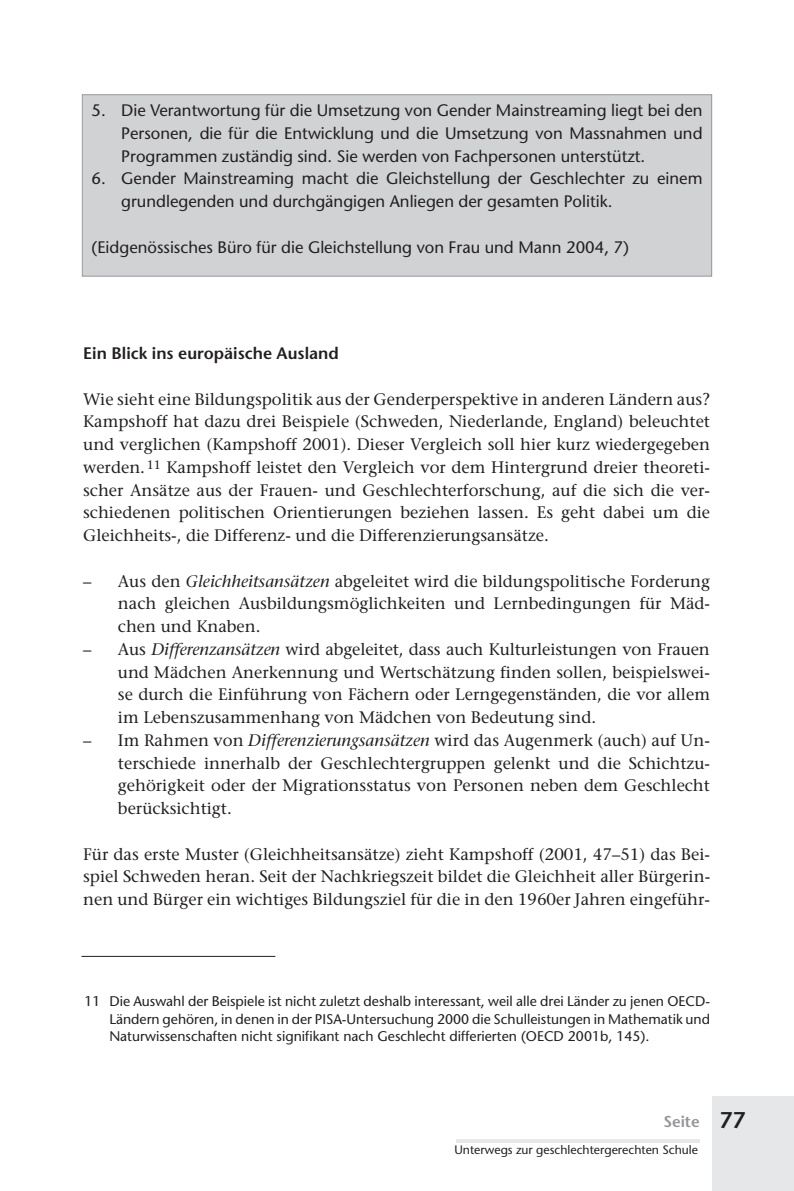
<style>
.page{position:relative;width:794px;height:1191px;background:#fff}
.page>*{position:absolute;margin:0;border:0;box-sizing:border-box;transform-origin:0 0}
.t1{font:16.62px/22.8px "Stone Serif";color:#231f20;text-align:justify}
.t2{font:16.62px/22.8px "Stone Sans";color:#231f20;text-align:justify}
.t3{font:600 16.62px "Stone Sans";color:#231f20}
.t4{font:600 15.75px "Stone Sans";color:#939598}
.t5{font:14px/17.5px "Stone Sans";color:#231f20;text-align:justify}
.t6{font:12.25px "Stone Sans";color:#231f20}
.s1{font-style:italic}
.s2{font-size:22.75px;color:#231f20}
</style>
<div class="page">
<div style="left:712px;top:1096px;width:82px;height:95px;background:#e6e7e9"></div>
<svg style="left:456px;top:1139px;width:243px;height:3px"></svg>
<div style="left:83px;top:95px;width:628px;height:181px;background:#d1d2d4"></div>
<div style="left:82px;top:94px;width:630px;height:183px;border:1px solid #939598"></div>
<hr style="left:81px;top:956px;width:194px;height:1px;background:#231f20">
<p class="t2" style="left:121px;top:101px;width:583px;text-indent:-30px">5. Die Verantwortung für die Umsetzung von Gender Mainstreaming liegt bei den Personen, die für die Entwicklung und die Umsetzung von Massnahmen und Programmen zuständig sind. Sie werden von Fachpersonen unterstützt.</p>
<p class="t2" style="left:121px;top:169px;width:583px;text-indent:-30px">6. Gender Mainstreaming macht die Gleichstellung der Geschlechter zu einem grundlegenden und durchgängigen Anliegen der gesamten Politik.</p>
<p class="t2" style="left:91px;top:237px;width:539px">(Eidgenössisches Büro für die Gleichstellung von Frau und Mann 2004, 7)</p>
<p class="t3" style="left:83px;top:347px;width:257px">Ein Blick ins europäische Ausland</p>
<p class="t1" style="left:83px;top:389px;width:628px">Wie sieht eine Bildungspolitik aus der Genderperspektive in anderen Ländern aus?<br>Kampshoff hat dazu drei Beispiele (Schweden, Niederlande, England) beleuchtet und verglichen (Kampshoff 2001). Dieser Vergleich soll hier kurz wiedergegeben werden.<sup>11</sup> Kampshoff leistet den Vergleich vor dem Hintergrund dreier theoreti&shy;scher Ansätze aus der Frauen- und Geschlechterforschung, auf die sich die ver&shy;schiedenen politischen Orientierungen beziehen lassen. Es geht dabei um die Gleichheits-, die Differenz- und die Differenzierungsansätze.</p>
<p class="t1" style="left:118px;top:571px;width:593px;text-indent:-35px">– Aus den <span class="s1">Gleichheitsansätzen</span> abgeleitet wird die bildungspolitische Forderung nach gleichen Ausbildungsmöglichkeiten und Lernbedingungen für Mäd&shy;chen und Knaben.</p>
<p class="t1" style="left:118px;top:639px;width:593px;text-indent:-35px">– Aus <span class="s1">Differenzansätzen</span> wird abgeleitet, dass auch Kulturleistungen von Frauen und Mädchen Anerkennung und Wertschätzung finden sollen, beispielswei&shy;se durch die Einführung von Fächern oder Lerngegenständen, die vor allem im Lebenszusammenhang von Mädchen von Bedeutung sind.</p>
<p class="t1" style="left:118px;top:730px;width:593px;text-indent:-35px">– Im Rahmen von <span class="s1">Differenzierungsansätzen</span> wird das Augenmerk (auch) auf Un&shy;terschiede innerhalb der Geschlechtergruppen gelenkt und die Schichtzu&shy;gehörigkeit oder der Migrationsstatus von Personen neben dem Geschlecht berücksichtigt.</p>
<p class="t1" style="left:83px;top:844px;width:628px">Für das erste Muster (Gleichheitsansätze) zieht Kampshoff (2001, 47–51) das Bei&shy;spiel Schweden heran. Seit der Nachkriegszeit bildet die Gleichheit aller Bürgerin&shy;nen und Bürger ein wichtiges Bildungsziel für die in den 1960er Jahren eingeführ-</p>
<p class="t5" style="left:109px;top:994px;width:602px;text-indent:-25px">11 Die Auswahl der Beispiele ist nicht zuletzt deshalb interessant, weil alle drei Länder zu jenen OECD-Ländern gehören, in denen in der PISA-Untersuchung 2000 die Schulleistungen in Mathematik und Naturwissenschaften nicht signifikant nach Geschlecht differierten (OECD 2001b, 145).</p>
<p class="t4" style="left:663px;top:1115px;width:84px">Seite <span class="s2">77</span></p>
<p class="t6" style="left:454px;top:1144px;width:245px">Unterwegs zur geschlechtergerechten Schule</p>
</div>
